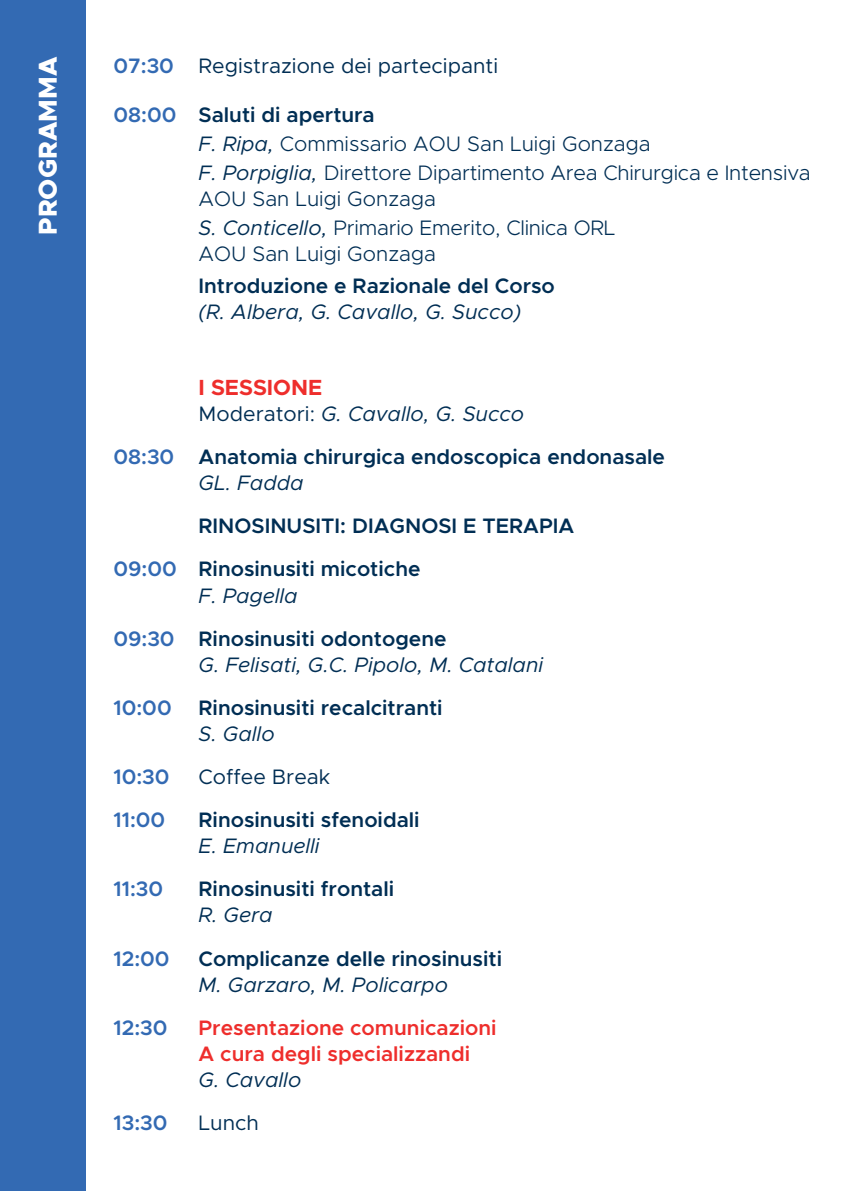
<style>
.page{position:relative;width:851px;height:1191px;background:#fff}
.page>*{position:absolute;margin:0;border:0;box-sizing:border-box;transform-origin:0 0}
.t1{font:800 26px "Metropolis";color:#fff}
.t2{font:700 22px "Metropolis";color:#ee2e2c}
.t3{font:600 21px/43px "Metropolis";color:#002e54}
.t4{font:300 21px/29px "Metropolis";letter-spacing:-.01em;color:#002e54}
.t5{font:italic 21px "Metropolis";color:#002e54}
.t6{font:600 21px/26px "Metropolis";color:#ee2e2c}
.t7{font:21px "Metropolis";color:#002e54}
.t8{font:600 21px "Metropolis";color:#336ab3}
.s1{font-weight:600;color:#336ab3}
.s2{font-weight:600}
.s3{font-weight:400;font-style:italic}
.s4{font-weight:400}
.s5{color:#336ab3}
</style>
<div class="page">
<div style="left:0;top:0;width:85px;height:1191px;background:#336ab3"></div>
<p class="t1" style="left:36px;top:235px;width:179px;rotate:-90deg">PROGRAMMA</p>
<p class="t7" style="left:113px;top:57px;width:386px"><span class="s1">07:30</span> Registrazione dei partecipanti</p>
<p class="t4" style="left:198px;top:101px;width:613px;text-indent:-85px"><span class="s1">08:00</span> <span class="s2">saluti di apertura<br></span><span class="s3">F. Ripa,</span> Commissario AOU San Luigi Gonzaga<br><span class="s3">F. Porpiglia,</span> Direttore Dipartimento Area Chirurgica e Intensiva</p>
<p class="t4" style="left:198px;top:185px;width:418px">AOU San Luigi Gonzaga<br><span class="s3">S. Conticello,</span> Primario Emerito, Clinica ORL</p>
<p class="t4" style="left:198px;top:240px;width:239px">AOU San Luigi Gonzaga</p>
<p class="t3" style="left:198px;top:265px;width:358px">introduzione e razionale del corso</p>
<p class="t5" style="left:198px;top:302px;width:324px">(R. Albera, G. Cavallo, G. Succo)</p>
<p class="t2" style="left:198px;top:377px;width:125px">I SESSIONE</p>
<p class="t3" style="left:113px;top:393px;width:553px;text-indent:85px"><span class="s4">Moderatori:</span> <span class="s3">G. Cavallo, G. Succo<br></span><span class="s5">08:30</span> anatomia chirurgica endoscopica endonasale</p>
<p class="t5" style="left:198px;top:473px;width:107px">GL. Fadda</p>
<p class="t3" style="left:113px;top:505px;width:462px;text-indent:85px">rinosinusiti: diaGnosi e terapia<br><span class="s5">09:00</span> rinosinusiti micotiche</p>
<p class="t3" style="left:113px;top:575px;width:334px;text-indent:85px"><span class="s3">F. Pagella<br></span><span class="s5">09:30</span> rinosinusiti odontogene</p>
<p class="t5" style="left:198px;top:655px;width:346px">G. Felisati, G.C. Pipolo, M. Catalani</p>
<p class="t8" style="left:113px;top:698px;width:60px">10:00</p>
<p class="t3" style="left:198px;top:687px;width:245px">rinosinusiti recalcitranti</p>
<p class="t5" style="left:198px;top:724px;width:78px">S. Gallo</p>
<p class="t8" style="left:113px;top:767px;width:58px">10:30</p>
<p class="t7" style="left:198px;top:767px;width:133px">coffee break</p>
<p class="t8" style="left:113px;top:810px;width:53px">11:00</p>
<p class="t3" style="left:198px;top:799px;width:223px">rinosinusiti sfenoidali</p>
<p class="t5" style="left:198px;top:836px;width:123px">E. Emanuelli</p>
<p class="t8" style="left:113px;top:879px;width:51px">11:30</p>
<p class="t3" style="left:198px;top:868px;width:197px">rinosinusiti frontali</p>
<p class="t5" style="left:198px;top:905px;width:76px">R. Gera</p>
<p class="t8" style="left:113px;top:948px;width:58px">12:00</p>
<p class="t3" style="left:198px;top:937px;width:305px">complicanze delle rinosinusiti</p>
<p class="t5" style="left:198px;top:975px;width:251px">M. Garzaro, M. Policarpo</p>
<p class="t8" style="left:113px;top:1018px;width:56px">12:30</p>
<p class="t6" style="left:198px;top:1015px;width:299px">presentazione comunicazioni a cura degli specializzandi</p>
<p class="t5" style="left:198px;top:1070px;width:104px">G. Cavallo</p>
<p class="t8" style="left:113px;top:1113px;width:55px">13:30</p>
<p class="t7" style="left:198px;top:1113px;width:62px">lunch</p>
</div>
